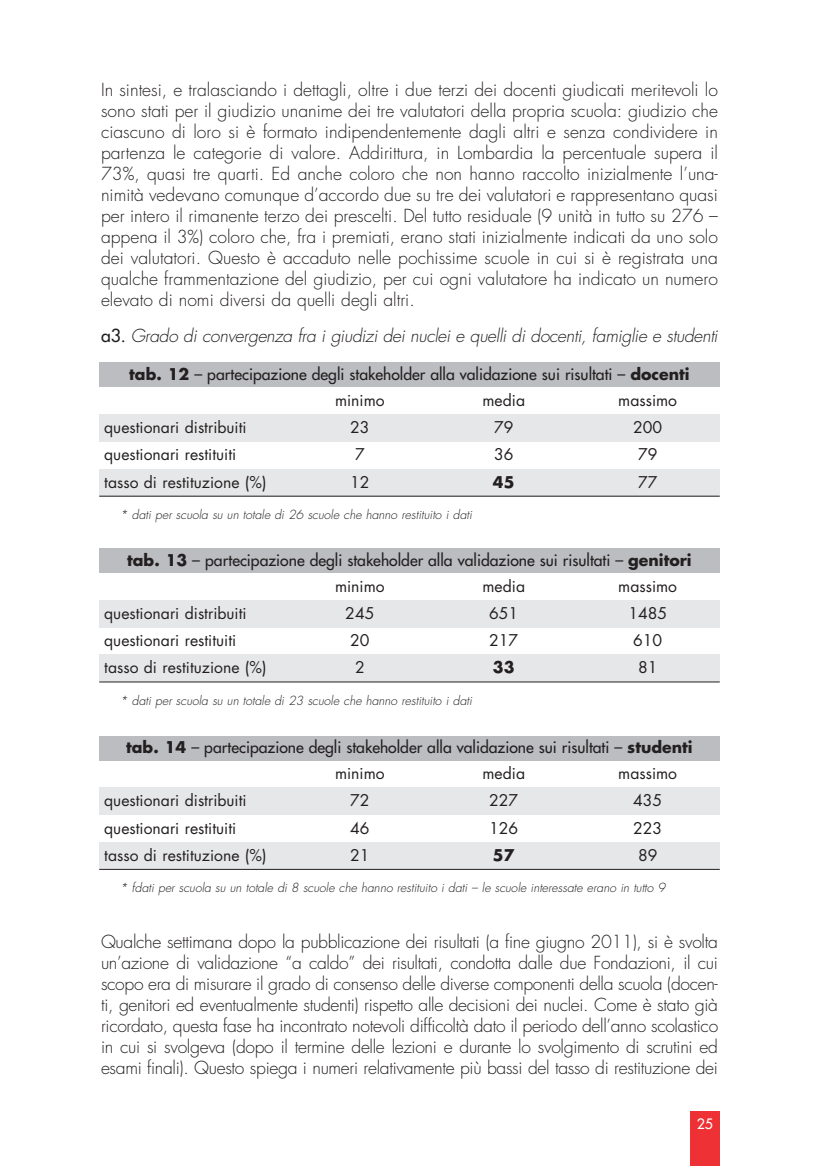
<style>
.page{position:relative;width:819px;height:1166px;background:#fff}
.page>*{position:absolute;margin:0;border:0;box-sizing:border-box;transform-origin:0 0}
.t1{font:300 17.5px/21px "Futura Std";letter-spacing:-.01em;color:#231f20;text-align:justify}
.t2{font:italic 300 17.5px "Futura Std";letter-spacing:-.02em;color:#231f20}
.t3{font:15.75px "Futura Std";color:#231f20}
.t4{font:500 15.75px/25.7px "Futura Std";color:#231f20}
.t5{font:700 15.75px "Futura Std";color:#231f20}
.t6{font:14px "Futura";color:#fff}
.t7{font:italic 300 12.25px "Futura Std";color:#231f20}
.s1{font-weight:500;font-style:normal}
.s2{font-weight:700}
.s3{font-weight:400}
</style>
<div class="page">
<div style="left:689px;top:1111px;width:30px;height:55px;background:#ee3135"></div>
<div style="left:99px;top:362px;width:620px;height:25px;background:#bbbdc0"></div>
<div style="left:99px;top:414px;width:189px;height:28px;background:#e6e7e8"></div>
<div style="left:288px;top:414px;width:144px;height:28px;background:#e6e7e8"></div>
<div style="left:432px;top:414px;width:143px;height:28px;background:#e6e7e8"></div>
<div style="left:575px;top:414px;width:144px;height:28px;background:#e6e7e8"></div>
<div style="left:99px;top:469px;width:189px;height:27px;background:#e6e7e8"></div>
<div style="left:288px;top:469px;width:144px;height:27px;background:#e6e7e8"></div>
<div style="left:432px;top:469px;width:143px;height:27px;background:#e6e7e8"></div>
<div style="left:575px;top:469px;width:144px;height:27px;background:#e6e7e8"></div>
<hr style="left:99px;top:496px;width:620px;height:1px;background:#231f20">
<div style="left:99px;top:548px;width:620px;height:25px;background:#bbbdc0"></div>
<div style="left:99px;top:600px;width:189px;height:27px;background:#e6e7e8"></div>
<div style="left:288px;top:600px;width:144px;height:27px;background:#e6e7e8"></div>
<div style="left:432px;top:600px;width:143px;height:27px;background:#e6e7e8"></div>
<div style="left:575px;top:600px;width:144px;height:27px;background:#e6e7e8"></div>
<div style="left:99px;top:655px;width:189px;height:27px;background:#e6e7e8"></div>
<div style="left:288px;top:655px;width:144px;height:27px;background:#e6e7e8"></div>
<div style="left:432px;top:655px;width:143px;height:27px;background:#e6e7e8"></div>
<div style="left:575px;top:655px;width:144px;height:27px;background:#e6e7e8"></div>
<hr style="left:99px;top:682px;width:620px;height:1px;background:#231f20">
<div style="left:99px;top:736px;width:620px;height:24px;background:#bbbdc0"></div>
<div style="left:99px;top:787px;width:189px;height:28px;background:#e6e7e8"></div>
<div style="left:288px;top:787px;width:144px;height:28px;background:#e6e7e8"></div>
<div style="left:432px;top:787px;width:143px;height:28px;background:#e6e7e8"></div>
<div style="left:575px;top:787px;width:144px;height:28px;background:#e6e7e8"></div>
<div style="left:99px;top:842px;width:189px;height:27px;background:#e6e7e8"></div>
<div style="left:288px;top:842px;width:144px;height:27px;background:#e6e7e8"></div>
<div style="left:432px;top:842px;width:143px;height:27px;background:#e6e7e8"></div>
<div style="left:575px;top:842px;width:144px;height:27px;background:#e6e7e8"></div>
<hr style="left:99px;top:869px;width:620px;height:1px;background:#231f20">
<p class="t1" style="left:101px;top:80px;width:618px">In sintesi, e tralasciando i dettagli, oltre i due terzi dei docenti giudicati meritevoli lo sono stati per il giudizio unanime dei tre valutatori della propria scuola: giudizio che ciascuno di loro si è formato indipendentemente dagli altri e senza condividere in partenza le categorie di valore. Addirittura, in Lombardia la percentuale supera il 73%, quasi tre quarti. Ed anche coloro che non hanno raccolto inizialmente l’una&shy;nimità vedevano comunque d’accordo due su tre dei valutatori e rappresentano quasi per intero il rimanente terzo dei prescelti. Del tutto residuale (9 unità in tutto su 276 – appena il 3%) coloro che, fra i premiati, erano stati inizialmente indicati da uno solo dei valutatori. Questo è accaduto nelle pochissime scuole in cui si è registrata una qualche frammentazione del giudizio, per cui ogni valutatore ha indicato un numero elevato di nomi diversi da quelli degli altri.</p>
<p class="t2" style="left:101px;top:327px;width:618px"><span class="s1">a3.</span> Grado di convergenza fra i giudizi dei nuclei e quelli di docenti, famiglie e studenti</p>
<p class="t4" style="left:335px;top:362px;width:356px;text-indent:-206px"><span class="s2">tab. 12</span> – partecipazione degli stakeholder alla validazione sui risultati – <span class="s2">docenti </span><span class="s3">minimo</span></p>
<p class="t3" style="left:482px;top:392px;width:44px">media</p>
<p class="t3" style="left:618px;top:392px;width:60px">massimo</p>
<p class="t3" style="left:104px;top:420px;width:144px">questionari distribuiti</p>
<p class="t3" style="left:350px;top:420px;width:21px">23</p>
<p class="t3" style="left:494px;top:420px;width:21px">79</p>
<p class="t3" style="left:633px;top:420px;width:31px">200</p>
<p class="t3" style="left:104px;top:447px;width:134px">questionari restituiti</p>
<p class="t3" style="left:355px;top:447px;width:11px">7</p>
<p class="t3" style="left:494px;top:447px;width:21px">36</p>
<p class="t3" style="left:638px;top:447px;width:21px">79</p>
<p class="t3" style="left:104px;top:474px;width:164px">tasso di restituzione (%)</p>
<p class="t3" style="left:350px;top:474px;width:21px">12</p>
<p class="t5" style="left:493px;top:474px;width:23px">45</p>
<p class="t3" style="left:638px;top:474px;width:21px">77</p>
<p class="t7" style="left:120px;top:508px;width:353px">* dati per scuola su un totale di 26 scuole che hanno restituito i dati</p>
<p class="t4" style="left:335px;top:548px;width:358px;text-indent:-208px"><span class="s2">tab. 13</span> – partecipazione degli stakeholder alla validazione sui risultati – <span class="s2">genitori </span><span class="s3">minimo</span></p>
<p class="t3" style="left:482px;top:578px;width:44px">media</p>
<p class="t3" style="left:618px;top:578px;width:60px">massimo</p>
<p class="t3" style="left:104px;top:605px;width:144px">questionari distribuiti</p>
<p class="t3" style="left:345px;top:605px;width:31px">245</p>
<p class="t3" style="left:489px;top:605px;width:31px">651</p>
<p class="t3" style="left:628px;top:605px;width:40px">1485</p>
<p class="t3" style="left:104px;top:633px;width:134px">questionari restituiti</p>
<p class="t3" style="left:350px;top:633px;width:21px">20</p>
<p class="t3" style="left:489px;top:633px;width:31px">217</p>
<p class="t3" style="left:633px;top:633px;width:31px">610</p>
<p class="t3" style="left:104px;top:660px;width:164px">tasso di restituzione (%)</p>
<p class="t3" style="left:355px;top:660px;width:11px">2</p>
<p class="t5" style="left:493px;top:660px;width:23px">33</p>
<p class="t3" style="left:638px;top:660px;width:21px">81</p>
<p class="t7" style="left:120px;top:694px;width:353px">* dati per scuola su un totale di 23 scuole che hanno restituito i dati</p>
<p class="t4" style="left:335px;top:735px;width:359px;text-indent:-209px"><span class="s2">tab. 14</span> – partecipazione degli stakeholder alla validazione sui risultati – <span class="s2">studenti </span><span class="s3">minimo</span></p>
<p class="t3" style="left:482px;top:765px;width:44px">media</p>
<p class="t3" style="left:618px;top:765px;width:60px">massimo</p>
<p class="t3" style="left:104px;top:793px;width:144px">questionari distribuiti</p>
<p class="t3" style="left:350px;top:793px;width:21px">72</p>
<p class="t3" style="left:489px;top:793px;width:31px">227</p>
<p class="t3" style="left:633px;top:793px;width:31px">435</p>
<p class="t3" style="left:104px;top:820px;width:134px">questionari restituiti</p>
<p class="t3" style="left:350px;top:820px;width:21px">46</p>
<p class="t3" style="left:489px;top:820px;width:31px">126</p>
<p class="t3" style="left:633px;top:820px;width:31px">223</p>
<p class="t3" style="left:104px;top:847px;width:164px">tasso di restituzione (%)</p>
<p class="t3" style="left:350px;top:847px;width:21px">21</p>
<p class="t5" style="left:493px;top:847px;width:23px">57</p>
<p class="t3" style="left:638px;top:847px;width:21px">89</p>
<p class="t7" style="left:120px;top:881px;width:546px">* fdati per scuola su un totale di 8 scuole che hanno restituito i dati – le scuole interessate erano in tutto 9</p>
<p class="t1" style="left:101px;top:932px;width:618px">Qualche settimana dopo la pubblicazione dei risultati (a fine giugno 2011), si è svolta un’azione di validazione “a caldo” dei risultati, condotta dalle due Fondazioni, il cui scopo era di misurare il grado di consenso delle diverse componenti della scuola (docen&shy;ti, genitori ed eventualmente studenti) rispetto alle decisioni dei nuclei. Come è stato già ricordato, questa fase ha incontrato notevoli difficoltà dato il periodo dell’anno scolastico in cui si svolgeva (dopo il termine delle lezioni e durante lo svolgimento di scrutini ed esami finali). Questo spiega i numeri relativamente più bassi del tasso di restituzione dei</p>
<p class="t6" style="left:696px;top:1116px;width:18px">25</p>
</div>
